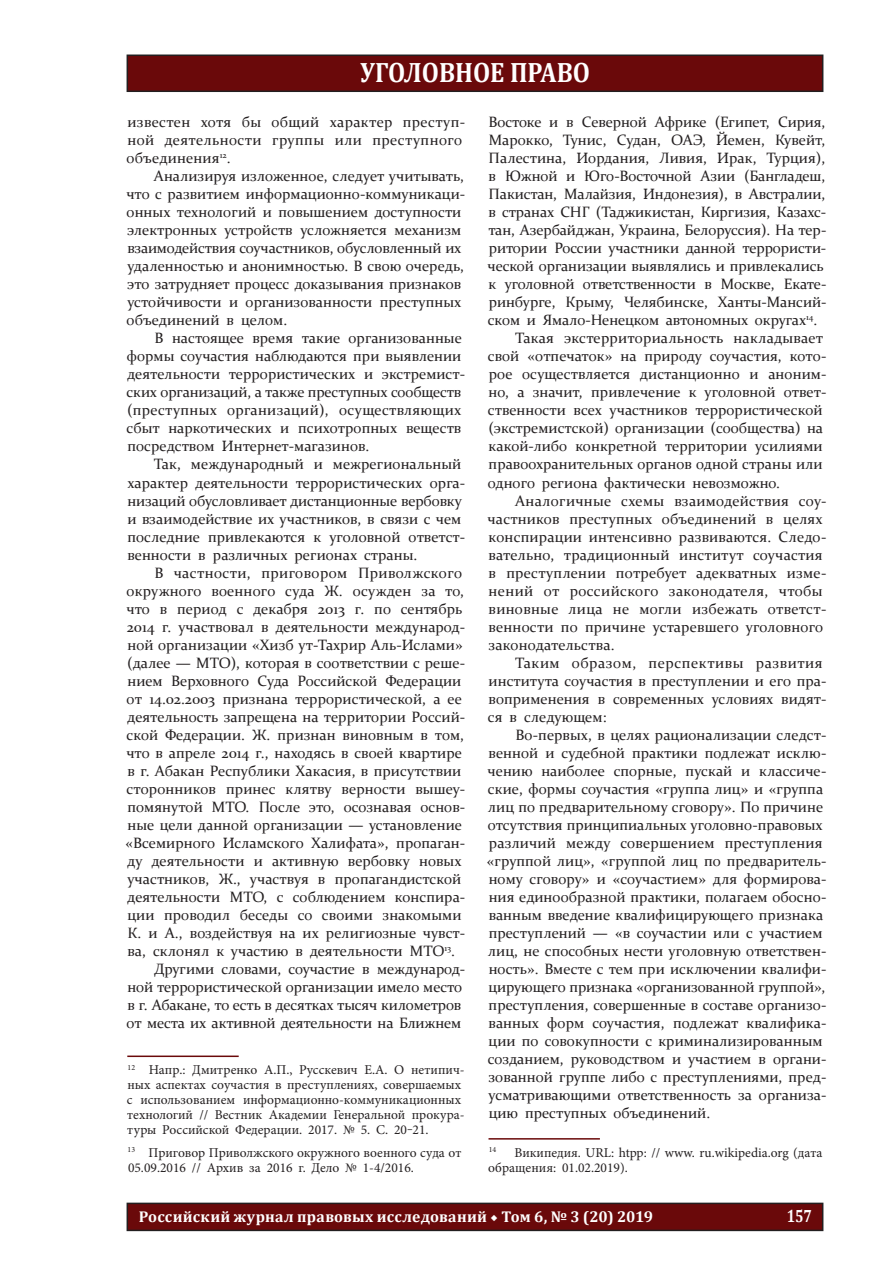
<style>
.page{position:relative;width:896px;height:1266px;background:#fff}
.page>*{position:absolute;margin:0;border:0;box-sizing:border-box;transform-origin:0 0}
.t1{font:700 28.2px "Cambria";color:#fff;scale:.88 1}
.t2{font:700 17.85px "Cambria";color:#fff;scale:.8 1}
.t3{font:700 15.6px "Cambria";letter-spacing:.015em;color:#fff}
.t4{font:15px/18px "Constantia";color:#231f20}
.t5{font:15px/18px "Constantia";letter-spacing:.02em;color:#231f20}
.t6{font:15px "Constantia";letter-spacing:.025em;color:#231f20}
.t7{font:15px "Constantia";letter-spacing:.035em;color:#231f20}
.t8{font:13.5px/15px "Minion Pro";color:#231f20}
.t9{font:7.8px "Minion Pro";color:#231f20}
.s1{font-family:"Minion Pro"}
</style>
<div class="page">
<div style="left:127px;top:55px;width:695px;height:36px;background:#6a090a"></div>
<div style="left:126px;top:54px;width:697px;height:38px;border:2px solid #231f20"></div>
<div style="left:127px;top:1203px;width:695px;height:27px;background:#6a090a"></div>
<div style="left:126px;top:1202px;width:697px;height:28px;border:2px solid #231f20"></div>
<hr style="left:127px;top:1055px;width:112px;height:1px;background:#6a090a">
<hr style="left:488px;top:1137px;width:112px;height:2px;background:#6a090a">
<h1 class="t1" style="left:360px;top:52px;width:20px">уголовное</h1>
<h1 class="t1" style="left:510px;top:52px;width:19px">право</h1>
<p class="t5" style="left:127px;top:112px;width:340px">известен хотя бы общий характер преступ&shy;ной деятельности группы или преступного объединения<sup>12</sup>.</p>
<p class="t4" style="left:126px;top:166px;width:340px;text-indent:27px">Анализируя изложенное, следует учитывать, что с развитием информационно-коммуникаци&shy;онных технологий и повышением доступности электронных устройств усложняется механизм взаимодействия соучастников, обусловленный их удаленностью и анонимностью. В свою очередь, это затрудняет процесс доказывания признаков устойчивости и организованности преступных объединений в целом.</p>
<p class="t4" style="left:127px;top:328px;width:340px;text-indent:28px">В настоящее время такие организованные формы соучастия наблюдаются при выявлении деятельности террористических и экстремист&shy;ских организаций, а также преступных сообществ (преступных организаций), осуществляющих сбыт наркотических и психотропных веществ посредством Интернет-магазинов.</p>
<p class="t4" style="left:127px;top:454px;width:339px;text-indent:26px">Так, международный и межрегиональный характер деятельности террористических орга&shy;низаций обусловливает дистанционные вербовку и взаимодействие их участников, в связи с чем последние привлекаются к уголовной ответст&shy;венности в различных регионах страны.</p>
<p class="t6" style="left:154px;top:562px;width:309px">В частности, приговором Приволжского</p>
<p class="t4" style="left:127px;top:580px;width:339px">окружного военного суда Ж. осужден за то,</p>
<p class="t4" style="left:126px;top:598px;width:337px">что в период с декабря 2013 г. по сентябрь</p>
<p class="t4" style="left:127px;top:616px;width:340px">2014 г. участвовал в деятельности международ-</p>
<p class="t4" style="left:127px;top:634px;width:337px">ной организации «Хизб ут-Тахрир Аль-Ислами»</p>
<p class="t4" style="left:127px;top:652px;width:339px">(далее — МТО), которая в соответствии с реше-</p>
<p class="t4" style="left:127px;top:670px;width:335px">нием Верховного Суда Российской Федерации</p>
<p class="t4" style="left:127px;top:688px;width:337px">от 14.02.2003 признана террористической, а ее</p>
<p class="t4" style="left:127px;top:706px;width:339px">деятельность запрещена на территории Россий-</p>
<p class="t4" style="left:127px;top:724px;width:339px">ской Федерации. Ж. признан виновным в том,</p>
<p class="t4" style="left:126px;top:742px;width:337px">что в апреле 2014 г., находясь в своей квартире</p>
<p class="t4" style="left:127px;top:760px;width:335px">в г. Абакан Республики Хакасия, в присутствии</p>
<p class="t4" style="left:127px;top:778px;width:340px">сторонников принес клятву верности вышеу-</p>
<p class="t4" style="left:127px;top:796px;width:339px">помянутой МТО. После это, осознавая основ-</p>
<p class="t4" style="left:127px;top:814px;width:336px">ные цели данной организации — установление</p>
<p class="t4" style="left:126px;top:832px;width:341px">«Всемирного Исламского Халифата», пропаган-</p>
<p class="t4" style="left:127px;top:850px;width:336px">ду деятельности и активную вербовку новых</p>
<p class="t4" style="left:127px;top:868px;width:335px">участников, Ж., участвуя в пропагандистской</p>
<p class="t4" style="left:127px;top:886px;width:339px">деятельности МТО, с соблюдением конспира-</p>
<p class="t4" style="left:127px;top:904px;width:335px">ции проводил беседы со своими знакомыми</p>
<p class="t4" style="left:127px;top:922px;width:339px">К. и А., воздействуя на их религиозные чувст-</p>
<p class="t4" style="left:127px;top:940px;width:329px">ва, склонял к участию в деятельности МТО<sup>13</sup>.</p>
<p class="t4" style="left:154px;top:958px;width:312px">Другими словами, соучастие в международ-</p>
<p class="t4" style="left:127px;top:976px;width:336px">ной террористической организации имело место</p>
<p class="t4" style="left:127px;top:994px;width:335px">в г. Абакане, то есть в десятках тысяч километров</p>
<p class="t4" style="left:127px;top:1012px;width:336px">от места их активной деятельности на Ближнем</p>
<p class="t8" style="left:127px;top:1062px;width:339px"><sup>12</sup> Напр.: Дмитренко А.П., Русскевич Е.А. О нетипич&shy;ных аспектах соучастия в преступлениях, совершаемых с использованием информационно-коммуникационных технологий // Вестник Академии Генеральной прокура&shy;туры Российской Федерации. 2017. № 5. С. 20‒21.</p>
<p class="t8" style="left:128px;top:1144px;width:335px"><sup>13</sup> Приговор Приволжского окружного военного суда от<br>05.09.2016 // Архив за 2016 г. Дело № 1-4/2016.</p>
<p class="t4" style="left:488px;top:112px;width:338px">Востоке и в Северной Африке (Египет, Сирия,</p>
<p class="t4" style="left:488px;top:130px;width:338px">Марокко, Тунис, Судан, ОАЭ, Йемен, Кувейт,</p>
<p class="t4" style="left:488px;top:148px;width:338px">Палестина, Иордания, Ливия, Ирак, Турция),</p>
<p class="t4" style="left:488px;top:166px;width:338px">в Южной и Юго-Восточной Азии (Бангладеш,</p>
<p class="t4" style="left:488px;top:184px;width:338px">Пакистан, Малайзия, Индонезия), в Австралии,</p>
<p class="t4" style="left:488px;top:202px;width:339px">в странах СНГ (Таджикистан, Киргизия, Казахс-</p>
<p class="t4" style="left:488px;top:220px;width:339px">тан, Азербайджан, Украина, Белоруссия). На тер-</p>
<p class="t4" style="left:488px;top:238px;width:339px">ритории России участники данной террористи-</p>
<p class="t4" style="left:487px;top:256px;width:337px">ческой организации выявлялись и привлекались</p>
<p class="t4" style="left:488px;top:274px;width:339px">к уголовной ответственности в Москве, Екате-</p>
<p class="t4" style="left:488px;top:292px;width:339px">ринбурге, Крыму, Челябинске, Ханты-Мансий-</p>
<p class="t4" style="left:488px;top:310px;width:331px">ском и Ямало-Ненецком автономных округах<sup>14</sup>.</p>
<p class="t4" style="left:515px;top:328px;width:309px">Такая экстерриториальность накладывает</p>
<p class="t4" style="left:488px;top:346px;width:340px">свой «отпечаток» на природу соучастия, кото-</p>
<p class="t4" style="left:488px;top:364px;width:339px">рое осуществляется дистанционно и аноним-</p>
<p class="t4" style="left:488px;top:382px;width:339px">но, а значит, привлечение к уголовной ответ-</p>
<p class="t4" style="left:488px;top:400px;width:336px">ственности всех участников террористической</p>
<p class="t4" style="left:488px;top:418px;width:336px">(экстремистской) организации (сообщества) на</p>
<p class="t4" style="left:488px;top:436px;width:335px">какой-либо конкретной территории усилиями</p>
<p class="t4" style="left:488px;top:454px;width:335px">правоохранительных органов одной страны или</p>
<p class="t4" style="left:487px;top:472px;width:294px">одного региона фактически невозможно.</p>
<p class="t4" style="left:515px;top:490px;width:313px">Аналогичные схемы взаимодействия соу-</p>
<p class="t4" style="left:487px;top:508px;width:336px">частников преступных объединений в целях</p>
<p class="t4" style="left:488px;top:526px;width:339px">конспирации интенсивно развиваются. Следо-</p>
<p class="t4" style="left:488px;top:544px;width:335px">вательно, традиционный институт соучастия</p>
<p class="t4" style="left:488px;top:562px;width:339px">в преступлении потребует адекватных изме-</p>
<p class="t6" style="left:488px;top:580px;width:335px">нений от российского законодателя, чтобы</p>
<p class="t5" style="left:488px;top:598px;width:339px">виновные лица не могли избежать ответст-</p>
<p class="t4" style="left:488px;top:616px;width:336px">венности по причине устаревшего уголовного</p>
<p class="t4" style="left:488px;top:634px;width:127px">законодательства.</p>
<p class="t7" style="left:515px;top:652px;width:309px">Таким образом, перспективы развития</p>
<p class="t4" style="left:488px;top:670px;width:339px">института соучастия в преступлении и его пра-</p>
<p class="t4" style="left:488px;top:688px;width:339px">воприменения в современных условиях видят-</p>
<p class="t4" style="left:488px;top:706px;width:120px">ся в следующем:</p>
<p class="t4" style="left:515px;top:724px;width:312px">Во-первых, в целях рационализации следст-</p>
<p class="t4" style="left:488px;top:742px;width:339px">венной и судебной практики подлежат исклю-</p>
<p class="t4" style="left:487px;top:760px;width:340px">чению наиболее спорные, пускай и классиче-</p>
<p class="t4" style="left:488px;top:778px;width:337px">ские, формы соучастия «группа лиц» и «группа</p>
<p class="t4" style="left:488px;top:796px;width:337px">лиц по предварительному сговору». По причине</p>
<p class="t4" style="left:488px;top:814px;width:336px">отсутствия принципиальных уголовно-правовых</p>
<p class="t4" style="left:488px;top:832px;width:335px">различий между совершением преступления</p>
<p class="t4" style="left:487px;top:850px;width:341px">«группой лиц», «группой лиц по предваритель-</p>
<p class="t4" style="left:488px;top:868px;width:339px">ному сговору» и «соучастием» для формирова-</p>
<p class="t4" style="left:488px;top:886px;width:339px">ния единообразной практики, полагаем обосно-</p>
<p class="t4" style="left:488px;top:904px;width:336px">ванным введение квалифицирующего признака</p>
<p class="t4" style="left:488px;top:922px;width:335px">преступлений — «в соучастии или с участием</p>
<p class="t4" style="left:488px;top:940px;width:340px">лиц, не способных нести уголовную ответствен-</p>
<p class="t4" style="left:488px;top:958px;width:339px">ность». Вместе с тем при исключении квалифи-</p>
<p class="t4" style="left:488px;top:976px;width:338px">цирующего признака «организованной группой»,</p>
<p class="t4" style="left:488px;top:994px;width:339px">преступления, совершенные в составе организо-</p>
<p class="t4" style="left:488px;top:1012px;width:339px">ванных форм соучастия, подлежат квалифика-</p>
<p class="t4" style="left:488px;top:1030px;width:335px">ции по совокупности с криминализированным</p>
<p class="t4" style="left:488px;top:1048px;width:340px">созданием, руководством и участием в органи-</p>
<p class="t4" style="left:488px;top:1066px;width:339px">зованной группе либо с преступлениями, пред-</p>
<p class="t4" style="left:488px;top:1084px;width:339px">усматривающими ответственность за организа-</p>
<p class="t4" style="left:488px;top:1102px;width:223px">цию преступных объединений.</p>
<p class="t9" style="left:489px;top:1144px;width:9px">14</p>
<p class="t8" style="left:488px;top:1144px;width:336px;text-indent:26px">Википедия. URL: htpp: // www. ru.wikipedia.org (дата обращения: 01.02.2019).</p>
<p class="t3" style="left:139px;top:1205px;width:516px">Российский журнал правовых исследований <span class="s1">◆</span> Том 6, № 3 (20) 2019</p>
<p class="t2" style="left:786px;top:1203px;width:33px">157</p>
</div>
